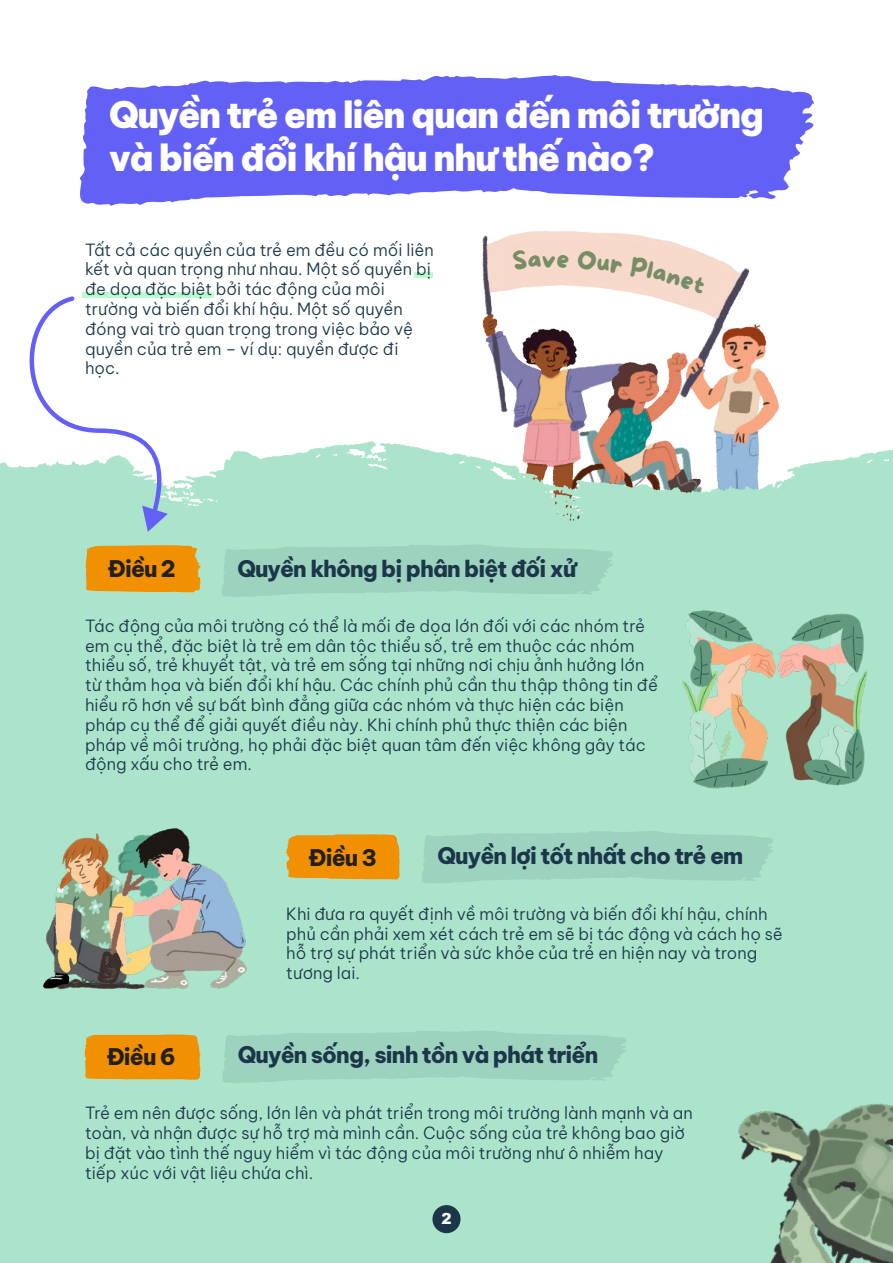
<style>
.page{position:relative;width:893px;height:1263px;background:#fff}
.page>*{position:absolute;margin:0;border:0;box-sizing:border-box;transform-origin:0 0}
.t1{font:900 36px/43.2px "Be Vietnam Pro";letter-spacing:-.04em;color:#fff}
.t2{font:25.35px "More Sugar";color:#778d65}
.t3{font:800 22.5px "Be Vietnam Pro";letter-spacing:-.04em;color:#1b3649}
.t4{font:800 22.5px "Be Vietnam Pro";letter-spacing:-.04em;color:#231f20}
.t5{font:300 16.5px/19.8px "Be Vietnam Pro";color:#1b3649}
.t6{font:900 15.15px "Arial";color:#fff}
</style>
<div class="page">
<div style="left:82px;top:292px;width:132px;height:5px;background:#bafccf"></div>
<div style="left:414px;top:272px;width:19px;height:6px;background:#bafccf"></div>
<svg style="left:79px;top:75px;width:735px;height:131px;background:#7675f6"></svg>
<img style="left:447px;top:156px;width:367px;height:285px">
<div style="left:0;top:441px;width:893px;height:822px;background:#abe4cb"></div>
<img style="left:25px;top:747px;width:250px;height:249px">
<img style="left:667px;top:981px;width:226px;height:282px">
<div style="left:432px;top:1205px;width:28px;height:28px;background:#1b3649;border-radius:50%"></div>
<svg style="left:222px;top:544px;width:391px;height:53px;background:#9ed4bf"></svg>
<svg style="left:86px;top:545px;width:115px;height:47px;background:#ed940b"></svg>
<svg style="left:422px;top:831px;width:351px;height:53px;background:#9ed4bf"></svg>
<svg style="left:286px;top:834px;width:114px;height:45px;background:#ec940b"></svg>
<svg style="left:222px;top:1030px;width:405px;height:53px;background:#9ed4bf"></svg>
<svg style="left:85px;top:1034px;width:116px;height:46px;background:#ec940b"></svg>
<svg style="left:14px;top:296px;width:154px;height:236px"></svg>
<img style="left:681px;top:606px;width:186px;height:185px">
<svg style="left:504px;top:239px;width:220px;height:63px"></svg>
<h1 class="t1" style="left:109px;top:89px;width:656px">Quyền trẻ em liên quan đến môi trường và biến đổi khí hậu như thế nào?</h1>
<p class="t5" style="left:85px;top:238px;width:350px">Tất cả các quyền của trẻ em đều có mối liên kết và quan trọng như nhau. Một số quyền bị đe dọa đặc biệt bởi tác động của môi trường và biến đổi khí hậu. Một số quyền đóng vai trò quan trọng trong việc bảo vệ quyền của trẻ em – ví dụ: quyền được đi học.</p>
<h2 class="t2" style="left:542px;top:245px;width:16px">v</h2>
<h3 class="t4" style="left:108px;top:550px;width:69px">Điều 2</h3>
<h3 class="t3" style="left:237px;top:550px;width:341px">Quyền không bị phân biệt đối xử</h3>
<p class="t5" style="left:85px;top:614px;width:574px">Tác động của môi trường có thể là mối đe dọa lớn đối với các nhóm trẻ em cụ thể, đặc biệt là trẻ em dân tộc thiểu số, trẻ em thuộc các nhóm thiểu số, trẻ khuyết tật, và trẻ em sống tại những nơi chịu ảnh hưởng lớn từ thảm họa và biến đổi khí hậu. Các chính phủ cần thu thập thông tin để hiểu rõ hơn về sự bất bình đẳng giữa các nhóm và thực hiện các biện pháp cụ thể để giải quyết điều này. Khi chính phủ thực thiện các biện pháp về môi trường, họ phải đặc biệt quan tâm đến việc không gây tác động xấu cho trẻ em.</p>
<h3 class="t4" style="left:309px;top:838px;width:70px">Điều 3</h3>
<h3 class="t3" style="left:437px;top:836px;width:307px">Quyền lợi tốt nhất cho trẻ em</h3>
<p class="t5" style="left:286px;top:902px;width:498px">Khi đưa ra quyết định về môi trường và biến đổi khí hậu, chính phủ cần phải xem xét cách trẻ em sẽ bị tác động và cách họ sẽ hỗ trợ sự phát triển và sức khỏe của trẻ en hiện nay và trong tương lai.</p>
<h3 class="t4" style="left:107px;top:1038px;width:70px">Điều 6</h3>
<h3 class="t3" style="left:238px;top:1036px;width:362px">Quyền sống, sinh tồn và phát triển</h3>
<p class="t5" style="left:85px;top:1102px;width:609px">Trẻ em nên được sống, lớn lên và phát triển trong môi trường lành mạnh và an toàn, và nhận được sự hỗ trợ mà mình cần. Cuộc sống của trẻ không bao giờ bị đặt vào tình thế nguy hiểm vì tác động của môi trường như ô nhiễm hay tiếp xúc với vật liệu chứa chì.</p>
<p class="t6" style="left:441px;top:1210px;width:12px">2</p>
</div>
